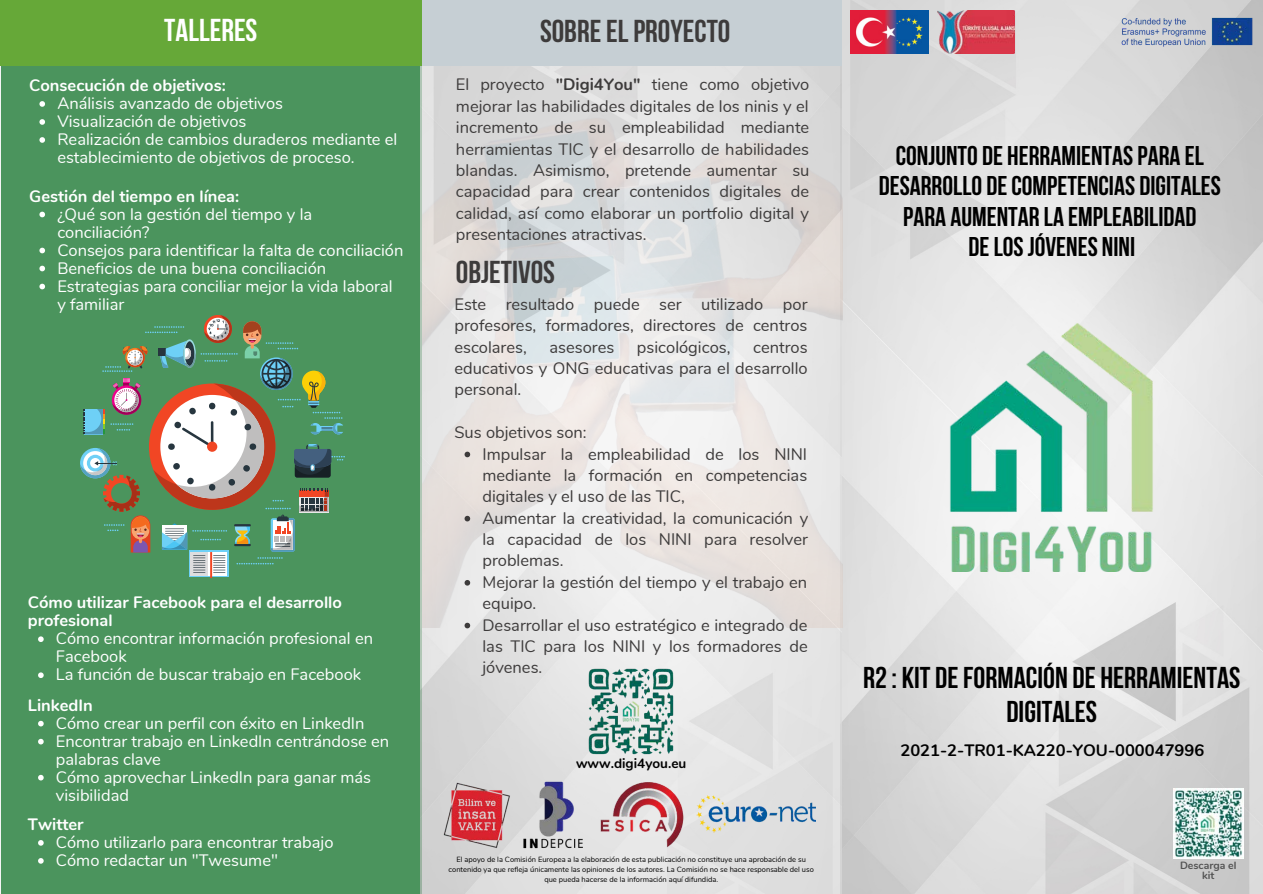
<style>
.page{position:relative;width:1263px;height:894px;background:#fff}
.page>*{position:absolute;margin:0;border:0;box-sizing:border-box;transform-origin:0 0}
.t1{font:700 31.5px "Bebas Neue";color:#3d3b3b}
.t2{font:700 31.5px "Bebas Neue";color:#fff}
.t3{font:700 30px/33.8px "Bebas Neue";color:#000;text-align:center}
.t4{font:700 27px "Bebas Neue";color:#000}
.t5{font:16.5px/21.3px "Nunito";color:#3d3b3b;text-align:justify}
.t6{font:16.5px/18px "Nunito";color:#fff}
.t7{font:700 16.5px/18px "Nunito";color:#fff}
.t8{font:700 16.5px "Nunito";color:#000}
.t9{font:700 13.5px "Nunito";color:#000}
.t10{font:700 10.5px/10.5px "Nunito";color:#545454;text-align:center}
.t11{font:7.5px/10.1px "Nunito";color:#000;text-align:center}
.s1{font-weight:700}
</style>
<div class="page">
<img style="left:422px;top:0;width:840px;height:893px">
<img style="left:950px;top:322px;width:203px;height:249px">
<img style="left:1114px;top:10px;width:148px;height:43px">
<img style="left:937px;top:10px;width:78px;height:43px">
<img style="left:850px;top:10px;width:78px;height:43px">
<img style="left:1173px;top:788px;width:70px;height:69px">
<div style="left:1px;top:0;width:421px;height:893px;background:#4b945d"></div>
<img style="left:423px;top:65px;width:419px;height:562px">
<img style="left:443px;top:781px;width:68px;height:68px">
<img style="left:518px;top:779px;width:71px;height:71px">
<img style="left:697px;top:795px;width:119px;height:37px">
<img style="left:599px;top:779px;width:86px;height:69px">
<img style="left:583px;top:663px;width:96px;height:95px">
<svg style="left:80px;top:315px;width:265px;height:263px"></svg>
<div style="left:0;top:0;width:422px;height:65px;background:#66a838"></div>
<div style="left:423px;top:0;width:419px;height:65px;background:#c6cfd4"></div>
<svg style="left:38px;top:636px;width:6px;height:5px"></svg>
<svg style="left:38px;top:672px;width:6px;height:5px"></svg>
<svg style="left:38px;top:720px;width:6px;height:6px"></svg>
<svg style="left:38px;top:738px;width:6px;height:6px"></svg>
<svg style="left:38px;top:774px;width:6px;height:6px"></svg>
<svg style="left:38px;top:840px;width:6px;height:5px"></svg>
<svg style="left:38px;top:858px;width:6px;height:5px"></svg>
<svg style="left:465px;top:451px;width:5px;height:6px"></svg>
<svg style="left:465px;top:515px;width:5px;height:6px"></svg>
<svg style="left:465px;top:579px;width:5px;height:6px"></svg>
<svg style="left:465px;top:622px;width:5px;height:6px"></svg>
<svg style="left:39px;top:212px;width:6px;height:5px"></svg>
<svg style="left:39px;top:248px;width:6px;height:5px"></svg>
<svg style="left:39px;top:265px;width:6px;height:6px"></svg>
<svg style="left:39px;top:283px;width:6px;height:6px"></svg>
<svg style="left:39px;top:101px;width:6px;height:6px"></svg>
<svg style="left:39px;top:119px;width:6px;height:6px"></svg>
<svg style="left:39px;top:137px;width:6px;height:6px"></svg>
<p class="t2" style="left:164px;top:17px;width:95px">TALLERES</p>
<p class="t7" style="left:29px;top:77px;width:198px">Consecución de objetivos:</p>
<p class="t6" style="left:57px;top:94px;width:227px">Análisis avanzado de objetivos</p>
<p class="t6" style="left:57px;top:112px;width:191px">Visualización de objetivos</p>
<p class="t6" style="left:57px;top:130px;width:342px">Realización de cambios duraderos mediante el establecimiento de objetivos de proceso.</p>
<p class="t7" style="left:29px;top:187px;width:211px">Gestión del tiempo en línea:</p>
<p class="t6" style="left:57px;top:205px;width:256px">¿Qué son la gestión del tiempo y la conciliación?</p>
<p class="t6" style="left:57px;top:241px;width:348px">Consejos para identificar la falta de conciliación</p>
<p class="t6" style="left:57px;top:259px;width:270px">Beneficios de una buena conciliación</p>
<p class="t6" style="left:57px;top:277px;width:337px">Estrategias para conciliar mejor la vida laboral y familiar</p>
<p class="t7" style="left:28px;top:593px;width:315px">Cómo utilizar Facebook para el desarrollo profesional</p>
<p class="t6" style="left:56px;top:629px;width:319px">Cómo encontrar información profesional en<br>Facebook</p>
<p class="t6" style="left:56px;top:665px;width:307px">La función de buscar trabajo en Facebook</p>
<p class="t7" style="left:28px;top:696px;width:66px">LinkedIn</p>
<p class="t6" style="left:56px;top:714px;width:310px">Cómo crear un perfil con éxito en LinkedIn</p>
<p class="t6" style="left:56px;top:732px;width:335px">Encontrar trabajo en LinkedIn centrándose en palabras clave</p>
<p class="t6" style="left:56px;top:768px;width:317px">Cómo aprovechar LinkedIn para ganar más visibilidad</p>
<p class="t7" style="left:28px;top:815px;width:57px">Twitter</p>
<p class="t6" style="left:56px;top:833px;width:279px">Cómo utilizarlo para encontrar trabajo</p>
<p class="t6" style="left:56px;top:851px;width:224px">Cómo redactar un "Twesume"</p>
<p class="t1" style="left:540px;top:18px;width:192px">SOBRE EL PROYECTO</p>
<p class="t5" style="left:456px;top:74px;width:355px">El proyecto <span class="s1">"Digi4You"</span> tiene como objetivo mejorar las habilidades digitales de los ninis y el incremento de su empleabilidad mediante herramientas TIC y el desarrollo de habilidades blandas. Asimismo, pretende aumentar su capacidad para crear contenidos digitales de calidad, así como elaborar un portfolio digital y presentaciones atractivas.</p>
<p class="t1" style="left:456px;top:260px;width:101px">OBJETIVOS</p>
<p class="t5" style="left:454px;top:293px;width:355px">Este resultado puede ser utilizado por profesores, formadores, directores de centros escolares,</p>
<p class="t5" style="left:549px;top:336px;width:66px">asesores</p>
<p class="t5" style="left:637px;top:336px;width:95px">psicológicos,</p>
<p class="t5" style="left:454px;top:336px;width:355px;text-indent:299px">centros educativos y ONG educativas para el desarrollo personal.</p>
<p class="t5" style="left:454px;top:422px;width:134px">Sus objetivos son:</p>
<p class="t5" style="left:482px;top:443px;width:326px">Impulsar la empleabilidad de los NINI mediante la formación en competencias digitales y el uso de las TIC,</p>
<p class="t5" style="left:482px;top:507px;width:327px">Aumentar la creatividad, la comunicación y la capacidad de los NINI para resolver problemas.</p>
<p class="t5" style="left:482px;top:571px;width:326px">Mejorar la gestión del tiempo y el trabajo en equipo.</p>
<p class="t5" style="left:482px;top:614px;width:327px">Desarrollar el uso estratégico e integrado de las TIC para los NINI y los formadores de jóvenes.</p>
<p class="t9" style="left:576px;top:753px;width:112px">www.digi4you.eu</p>
<p class="t11" style="left:449px;top:854px;width:367px">El apoyo de la Comisión Europea a la elaboración de esta publicación no constituye una aprobación de su contenido ya que refleja únicamente las opiniones de los autores. La Comisión no se hace responsable del uso que pueda hacerse de la información aquí difundida.</p>
<p class="t4" style="left:896px;top:145px;width:310px">CONJUNTO DE HERRAMIENTAS PARA EL</p>
<p class="t4" style="left:879px;top:175px;width:344px">DESARROLLO DE COMPETENCIAS DIGITALES</p>
<p class="t4" style="left:903px;top:205px;width:295px">PARA AUMENTAR LA EMPLEABILIDAD</p>
<p class="t4" style="left:969px;top:236px;width:168px">DE LOS JÓVENES NINI</p>
<p class="t3" style="left:863px;top:663px;width:379px">R2 : KIT DE FORMACIÓN DE HERRAMIENTAS<br>DIGITALES</p>
<p class="t8" style="left:900px;top:738px;width:305px">2021-2-TR01-KA220-YOU-000047996</p>
<p class="t10" style="left:1180px;top:859px;width:58px">Descarga el kit</p>
</div>
